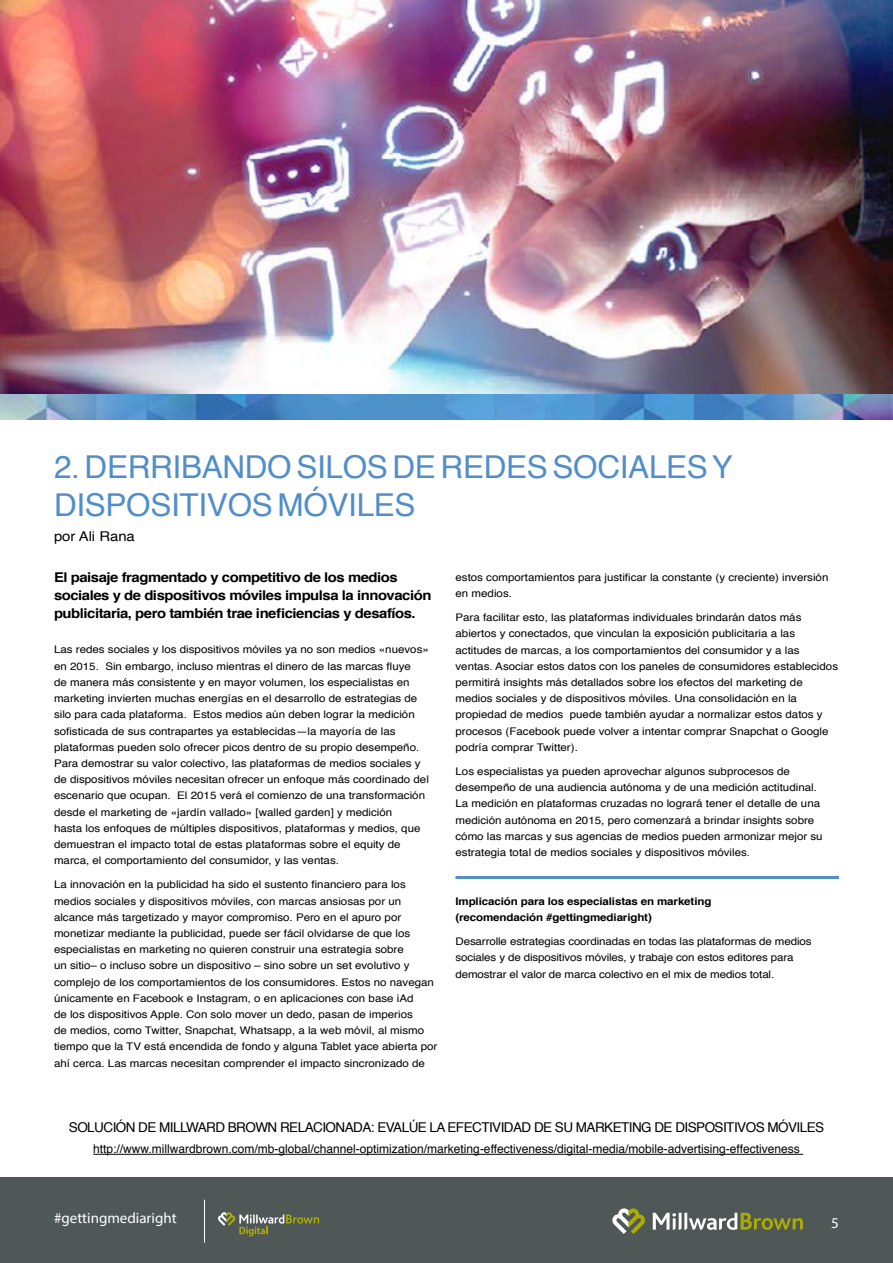
<style>
.page{position:relative;width:893px;height:1263px;background:#fff}
.page>*{position:absolute;margin:0;border:0;box-sizing:border-box;transform-origin:0 0}
.t1{font:31.5px "Helvetica";letter-spacing:-.01em;color:#508ecb}
.t2{font:15px "Myriad Pro";color:#fff}
.t3{font:700 13.5px/18px "Helvetica";letter-spacing:-.03em;color:#000;scale:1.1 1}
.t4{font:13.5px "Helvetica";letter-spacing:-.04em;color:#000}
.t5{font:13.5px "Helvetica";color:#000;scale:1.1 1}
.t6{font:12px "Helvetica";color:#000}
.t7{font:10.5px/16.2px "Helvetica";color:#000;scale:1.1 1}
.t8{font:700 10.5px/16.2px "Helvetica";letter-spacing:-.01em;color:#000;scale:1.1 1}
</style>
<div class="page">
<div style="left:0;top:1178px;width:893px;height:85px;background:#4f5757"></div>
<svg style="left:612px;top:1208px;width:33px;height:26px"></svg>
<svg style="left:653px;top:1213px;width:150px;height:17px"></svg>
<hr style="left:204px;top:1200px;width:1px;height:43px;background:#fff">
<svg style="left:218px;top:1212px;width:101px;height:24px"></svg>
<hr style="left:93px;top:1154px;width:710px;height:1px;background:#000">
<img style="left:0;top:0;width:893px;height:394px">
<img style="left:0;top:394px;width:893px;height:26px">
<hr style="left:455px;top:876px;width:384px;height:3px;background:#508ecb">
<h1 class="t1" style="left:54px;top:443px;width:139px">2. Derribando</h1>
<h1 class="t1" style="left:296px;top:443px;width:188px">SILOS de redes</h1>
<h1 class="t1" style="left:552px;top:443px;width:21px">sociales</h1>
<h1 class="t1" style="left:712px;top:443px;width:23px">y</h1>
<h1 class="t1" style="left:54px;top:481px;width:19px">dispositivos</h1>
<h1 class="t1" style="left:277px;top:481px;width:69px">móviles</h1>
<p class="t5" style="left:54px;top:526px;width:75px">por Ali Rana</p>
<p class="t3" style="left:54px;top:568px;width:345px">El paisaje fragmentado y competitivo de los medios sociales y de dispositivos móviles impulsa la innovación publicitaria, pero también trae ineficiencias y desafíos.</p>
<p class="t7" style="left:54px;top:642px;width:342px">Las redes sociales y los dispositivos móviles ya no son medios «nuevos» en 2015. Sin embargo, incluso mientras el dinero de las marcas fluye<br>de manera más consistente y en mayor volumen, los especialistas en marketing invierten muchas energías en el desarrollo de estrategias de silo para cada plataforma. Estos medios aún deben lograr la medición sofisticada de sus contrapartes ya establecidas—la mayoría de las plataformas pueden solo ofrecer picos dentro de su propio desempeño.<br>Para demostrar su valor colectivo, las plataformas de medios sociales y de dispositivos móviles necesitan ofrecer un enfoque más coordinado del escenario que ocupan. El 2015 verá el comienzo de una transformación desde el marketing de «jardín vallado» [walled garden] y medición<br>hasta los enfoques de múltiples dispositivos, plataformas y medios, que demuestran el impacto total de estas plataformas sobre el equity de marca, el comportamiento del consumidor, y las ventas.</p>
<p class="t7" style="left:54px;top:877px;width:350px">La innovación en la publicidad ha sido el sustento financiero para los medios sociales y dispositivos móviles, con marcas ansiosas por un alcance más targetizado y mayor compromiso. Pero en el apuro por monetizar mediante la publicidad, puede ser fácil olvidarse de que los especialistas en marketing no quieren construir una estrategia sobre<br>un sitio– o incluso sobre un dispositivo – sino sobre un set evolutivo y complejo de los comportamientos de los consumidores. Estos no navegan únicamente en Facebook e Instagram, o en aplicaciones con base iAd<br>de los dispositivos Apple. Con solo mover un dedo, pasan de imperios<br>de medios, como Twitter, Snapchat, Whatsapp, a la web móvil, al mismo tiempo que la TV está encendida de fondo y alguna Tablet yace abierta por ahí cerca. Las marcas necesitan comprender el impacto sincronizado de</p>
<p class="t7" style="left:455px;top:569px;width:341px">estos comportamientos para justificar la constante (y creciente) inversión en medios.</p>
<p class="t7" style="left:455px;top:610px;width:349px">Para facilitar esto, las plataformas individuales brindarán datos más abiertos y conectados, que vinculan la exposición publicitaria a las actitudes de marcas, a los comportamientos del consumidor y a las ventas. Asociar estos datos con los paneles de consumidores establecidos permitirá insights más detallados sobre los efectos del marketing de medios sociales y de dispositivos móviles. U na consolidación en la propiedad de medios puede también ayudar a normalizar estos datos y procesos (Facebook puede volver a intentar comprar Snapchat o Google podría comprar Twitter).</p>
<p class="t7" style="left:455px;top:763px;width:335px">Los especialistas ya pueden aprovechar algunos subprocesos de desempeño de una audiencia autónoma y de una medición actitudinal.<br>La medición en plataformas cruzadas no logrará tener el detalle de una medición autónoma en 2015, pero comenzará a brindar insights sobre cómo las marcas y sus agencias de medios pueden armonizar mejor su estrategia total de medios sociales y dispositivos móviles.</p>
<p class="t8" style="left:455px;top:893px;width:234px">Implicación para los especialistas en marketing (recomendación #gettingmediaright)</p>
<p class="t7" style="left:455px;top:934px;width:325px">Desarrolle estrategias coordinadas en todas las plataformas de medios sociales y de dispositivos móviles, y trabaje con estos editores para demostrar el valor de marca colectivo en el mix de medios total.</p>
<p class="t4" style="left:69px;top:1117px;width:230px">Solución de Millward Brown relacionada</p>
<p class="t4" style="left:371px;top:1117px;width:102px">: Evalúe la efectividad</p>
<p class="t4" style="left:534px;top:1117px;width:87px">de su marketin</p>
<p class="t4" style="left:641px;top:1117px;width:43px">g de dispositivos</p>
<p class="t4" style="left:767px;top:1117px;width:29px">móviles</p>
<p class="t6" style="left:93px;top:1140px;width:708px">http://www.millwardbrown.com/mb-global/channel-optimization/marketing-effectiveness/digital-media/mobile-advertising-effectiveness</p>
<h2 class="t2" style="left:54px;top:1209px;width:124px">#gettingmediaright</h2>
<h2 class="t2" style="left:831px;top:1213px;width:9px">5</h2>
</div>
